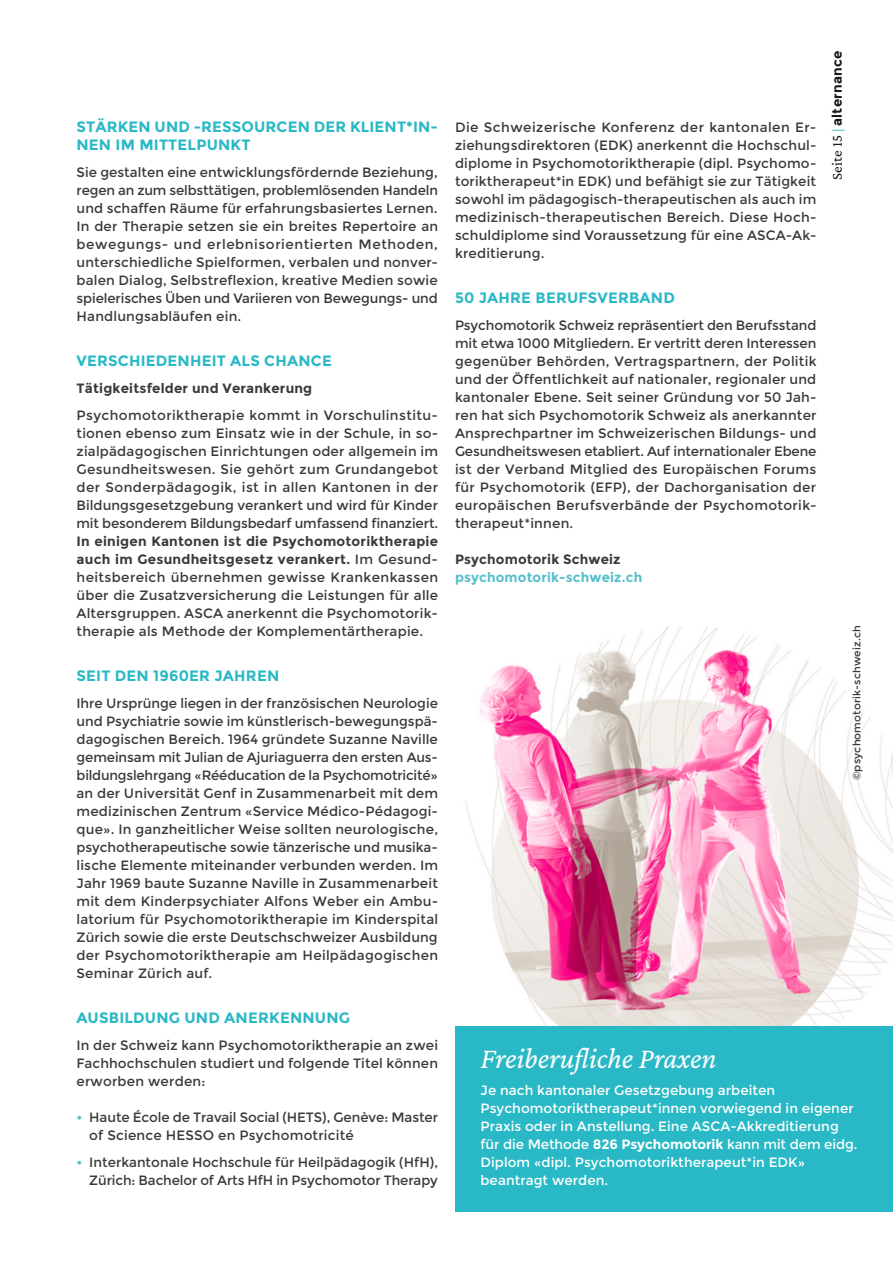
<style>
.page{position:relative;width:893px;height:1263px;background:#fff}
.page>*{position:absolute;margin:0;border:0;box-sizing:border-box;transform-origin:0 0}
.t1{font:italic 200 30px "Crimson Pro";color:#fff}
.t2{font:700 15px/18px "Montserrat";letter-spacing:.015em;color:#29b8c5}
.t3{font:13.5px/18px "Montserrat";letter-spacing:.01em;color:#3a3a39;text-align:justify}
.t4{font:13.5px/18px "Montserrat";letter-spacing:.005em;color:#fff}
.t5{font:700 13.5px "Montserrat";letter-spacing:.015em;color:#3a3a39}
.t6{font:700 13.5px "Montserrat";letter-spacing:.015em;color:#55bfcb}
.t7{font:700 13.5px "Montserrat";letter-spacing:.015em;color:#181716}
.t8{font:10.5px "Montserrat";letter-spacing:.015em;color:#3a3a39}
.s1{font-weight:700}
.s2{font-weight:700;color:#55bfcb}
.s3{font-family:"Crimson Pro";font-weight:200;font-size:15px}
.s4{font-family:"Crimson Pro";font-weight:200;color:#29b8c5}
</style>
<div class="page">
<img style="left:455px;top:626px;width:438px;height:401px">
<div style="left:455px;top:1027px;width:438px;height:185px;background:#29b8c5"></div>
<p class="t2" style="left:77px;top:118px;width:363px">STÄRKEN UND -RESSOURCEN DER KLIENT*IN-<br>NEN IM MITTELPUNKT</p>
<p class="t3" style="left:77px;top:163px;width:363px">Sie gestalten eine entwicklungsfördernde Beziehung, regen an zum selbsttätigen, problemlösenden Handeln und schaffen Räume für erfahrungsbasiertes Lernen.<br>In der Therapie setzen sie ein breites Repertoire an bewegungs- und erlebnisorientierten Methoden, unterschiedliche Spielformen, verbalen und nonver&shy;balen Dialog, Selbstreflexion, kreative Medien sowie spielerisches Üben und Variieren von Bewegungs- und Handlungsabläufen ein.</p>
<p class="t2" style="left:77px;top:352px;width:257px">VERSCHIEDENHEIT ALS CHANCE</p>
<p class="t5" style="left:77px;top:380px;width:237px">Tätigkeitsfelder und Verankerung</p>
<p class="t3" style="left:77px;top:406px;width:363px">Psychomotoriktherapie kommt in Vorschulinstitu&shy;tionen ebenso zum Einsatz wie in der Schule, in so&shy;zialpädagogischen Einrichtungen oder allgemein im Gesundheitswesen. Sie gehört zum Grundangebot der Sonderpädagogik, ist in allen Kantonen in der Bildungsgesetzgebung verankert und wird für Kinder mit besonderem Bildungsbedarf umfassend finanziert.</p>
<p class="t3" style="left:77px;top:532px;width:363px"><span class="s1">In einigen Kantonen ist die Psychomotoriktherapie auch im Gesundheitsgesetz verankert.</span> Im Gesund&shy;heitsbereich übernehmen gewisse Krankenkassen über die Zusatzversicherung die Leistungen für alle Altersgruppen. ASCA anerkennt die Psychomotorik&shy;therapie als Methode der Komplementärtherapie.</p>
<p class="t2" style="left:77px;top:667px;width:204px">SEIT DEN 1960ER JAHREN</p>
<p class="t3" style="left:77px;top:694px;width:363px">Ihre Ursprünge liegen in der französischen Neurologie und Psychiatrie sowie im künstlerisch-bewegungspä&shy;dagogischen Bereich. 1964 gründete Suzanne Naville gemeinsam mit Julian de Ajuriaguerra den ersten Aus&shy;bildungslehrgang «Rééducation de la Psychomotricité» an der Universität Genf in Zusammenarbeit mit dem medizinischen Zentrum «Service Médico-Pédagogi&shy;que». In ganzheitlicher Weise sollten neurologische, psychotherapeutische sowie tänzerische und musika&shy;lische Elemente miteinander verbunden werden. Im Jahr 1969 baute Suzanne Naville in Zusammenarbeit mit dem Kinderpsychiater Alfons Weber ein Ambu&shy;latorium für Psychomotoriktherapie im Kinderspital Zürich sowie die erste Deutschschweizer Ausbildung der Psychomotoriktherapie am Heilpädagogischen Seminar Zürich auf.</p>
<p class="t2" style="left:77px;top:1009px;width:275px">AUSBILDUNG UND ANERKENNUNG</p>
<p class="t3" style="left:77px;top:1036px;width:363px">In der Schweiz kann Psychomotoriktherapie an zwei Fachhochschulen studiert und folgende Titel können erworben werden:</p>
<p class="t3" style="left:89px;top:1108px;width:350px;text-indent:-13px"><span class="s2">•</span> Haute École de Travail Social (HETS), Genève: Master of Science HESSO en Psychomotricité</p>
<p class="t3" style="left:77px;top:1153px;width:363px;text-align:right"><span class="s2">•</span> Interkantonale Hochschule für Heilpädagogik (HfH),<br>Zürich: Bachelor of Arts HfH in Psychomotor Therapy</p>
<p class="t3" style="left:455px;top:118px;width:363px">Die Schweizerische Konferenz der kantonalen Er&shy;ziehungsdirektoren (EDK) anerkennt die Hochschul&shy;diplome in Psychomotoriktherapie (dipl. Psychomo&shy;toriktherapeut*in EDK) und befähigt sie zur Tätigkeit sowohl im pädagogisch-therapeutischen als auch im medizinisch-therapeutischen Bereich. Diese Hoch&shy;schuldiplome sind Voraussetzung für eine ASCA-Ak&shy;kreditierung.</p>
<p class="t2" style="left:455px;top:289px;width:221px">50 JAHRE BERUFSVERBAND</p>
<p class="t3" style="left:455px;top:316px;width:363px">Psychomotorik Schweiz repräsentiert den Berufsstand mit etwa 1000 Mitgliedern. Er vertritt deren Interessen gegenüber Behörden, Vertragspartnern, der Politik und der Öffentlichkeit auf nationaler, regionaler und kantonaler Ebene. Seit seiner Gründung vor 50 Jah&shy;ren hat sich Psychomotorik Schweiz als anerkannter Ansprechpartner im Schweizerischen Bildungs- und Gesundheitswesen etabliert. Auf internationaler Ebene ist der Verband Mitglied des Europäischen Forums für Psychomotorik (EFP), der Dachorganisation der europäischen Berufsverbände der Psychomotorik&shy;therapeut*innen.</p>
<p class="t5" style="left:455px;top:551px;width:167px">Psychomotorik Schweiz</p>
<p class="t6" style="left:455px;top:569px;width:189px">psychomotorik-schweiz.ch</p>
<p class="t7" style="left:829px;top:180px;width:130px;rotate:-90deg"><span class="s3">Seite 15</span> <span class="s4">|</span> alternance</p>
<p class="t8" style="left:851px;top:780px;width:157px;rotate:-90deg">©psychomotorik-schweiz.ch</p>
<h1 class="t1" style="left:480px;top:1039px;width:238px">Freiberufliche Praxen</h1>
<p class="t4" style="left:480px;top:1081px;width:379px">Je nach kantonaler Gesetzgebung arbeiten Psychomotoriktherapeut*innen vorwiegend in eigener Praxis oder in Anstellung. Eine ASCA-Akkreditierung für die Methode <span class="s1">826 Psychomotorik</span> kann mit dem eidg.<br>Diplom «dipl. Psychomotoriktherapeut*in EDK» beantragt werden.</p>
</div>
